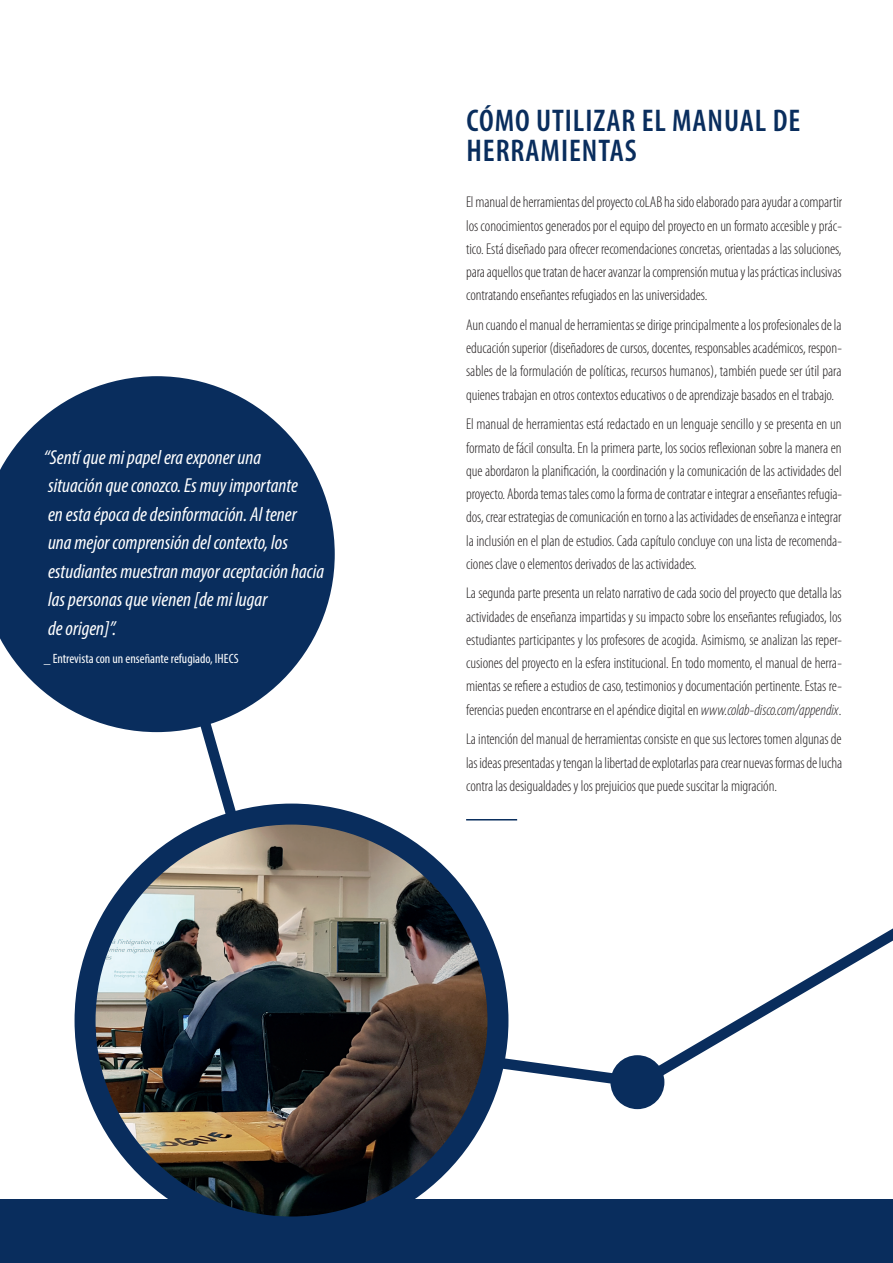
<style>
.page{position:relative;width:893px;height:1263px;background:#fff}
.page>*{position:absolute;margin:0;border:0;box-sizing:border-box;transform-origin:0 0}
.t1{font:600 condensed 31.5px/30px "Myriad Pro";letter-spacing:.03em;color:#092d5d}
.t2{font:italic condensed 20.25px/28.5px "Myriad Pro";color:#fff}
.t3{font:300 condensed 15.6px/23.2px "Myriad Pro";letter-spacing:-.005em;color:#231f20;text-align:justify}
.t4{font:condensed 13.5px "Myriad Pro";color:#fff}
.s1{font-style:italic}
</style>
<div class="page">
<div style="left:0;top:1199px;width:893px;height:64px;background:#092d5d"></div>
<hr style="left:466px;top:819px;width:51px;height:1px;background:#092d5d">
<svg style="left:485px;top:1023px;width:126px;height:71px"></svg>
<svg style="left:631px;top:928px;width:262px;height:168px"></svg>
<div style="left:610px;top:1055px;width:54px;height:54px;background:#092d5d;border-radius:50%"></div>
<svg style="left:144px;top:732px;width:92px;height:143px"></svg>
<svg style="left:0;top:376px;width:335px;height:356px;fill:#092d5d"></svg>
<img style="left:85px;top:814px;width:413px;height:413px;border-radius:206px">
<div style="left:75px;top:803px;width:433px;height:434px;border:21px solid #092d5d;border-radius:50%"></div>
<p class="t2" style="left:44px;top:443px;width:282px">“Sentí que mi papel era exponer una<br>situación que conozco. Es muy importante<br>en esta época de desinformación. Al tener<br>una mejor comprensión del contexto, los estudiantes muestran mayor aceptación hacia las personas que vienen [de mi lugar<br>de origen]”.</p>
<p class="t4" style="left:44px;top:651px;width:196px">_ Entrevista con un enseñante refugiado, IHECS</p>
<h1 class="t1" style="left:466px;top:106px;width:335px">CÓMO UTILIZAR EL MANUAL DE<br>HERRAMIENTAS</h1>
<p class="t3" style="left:466px;top:191px;width:377px">El manual de herramientas del proyecto coLAB ha sido elaborado para ayudar a compartir los conocimientos generados por el equipo del proyecto en un formato accesible y prác&shy;tico. Está diseñado para ofrecer recomendaciones concretas, orientadas a las soluciones, para aquellos que tratan de hacer avanzar la comprensión mutua y las prácticas inclusivas contratando enseñantes refugiados en las universidades.</p>
<p class="t3" style="left:466px;top:313px;width:377px">Aun cuando el manual de herramientas se dirige principalmente a los profesionales de la educación superior (diseñadores de cursos, docentes, responsables académicos, respon&shy;sables de la formulación de políticas, recursos humanos), también puede ser útil para quienes trabajan en otros contextos educativos o de aprendizaje basados en el trabajo.</p>
<p class="t3" style="left:466px;top:413px;width:377px">El manual de herramientas está redactado en un lenguaje sencillo y se presenta en un formato de fácil consulta. En la primera parte, los socios reflexionan sobre la manera en que abordaron la planificación, la coordinación y la comunicación de las actividades del proyecto. Aborda temas tales como la forma de contratar e integrar a enseñantes refugia&shy;dos, crear estrategias de comunicación en torno a las actividades de enseñanza e integrar la inclusión en el plan de estudios. Cada capítulo concluye con una lista de recomenda&shy;ciones clave o elementos derivados de las actividades.</p>
<p class="t3" style="left:466px;top:582px;width:377px">La segunda parte presenta un relato narrativo de cada socio del proyecto que detalla las actividades de enseñanza impartidas y su impacto sobre los enseñantes refugiados, los estudiantes participantes y los profesores de acogida. Asimismo, se analizan las reper&shy;cusiones del proyecto en la esfera institucional. En todo momento, el manual de herra&shy;mientas se refiere a estudios de caso, testimonios y documentación pertinente. Estas re&shy;ferencias pueden encontrarse en el apéndice digital en <span class="s1">www.colab-disco.com/appendix</span>.</p>
<p class="t3" style="left:466px;top:728px;width:377px">La intención del manual de herramientas consiste en que sus lectores tomen algunas de las ideas presentadas y tengan la libertad de explotarlas para crear nuevas formas de lucha contra las desigualdades y los prejuicios que puede suscitar la migración.</p>
</div>
